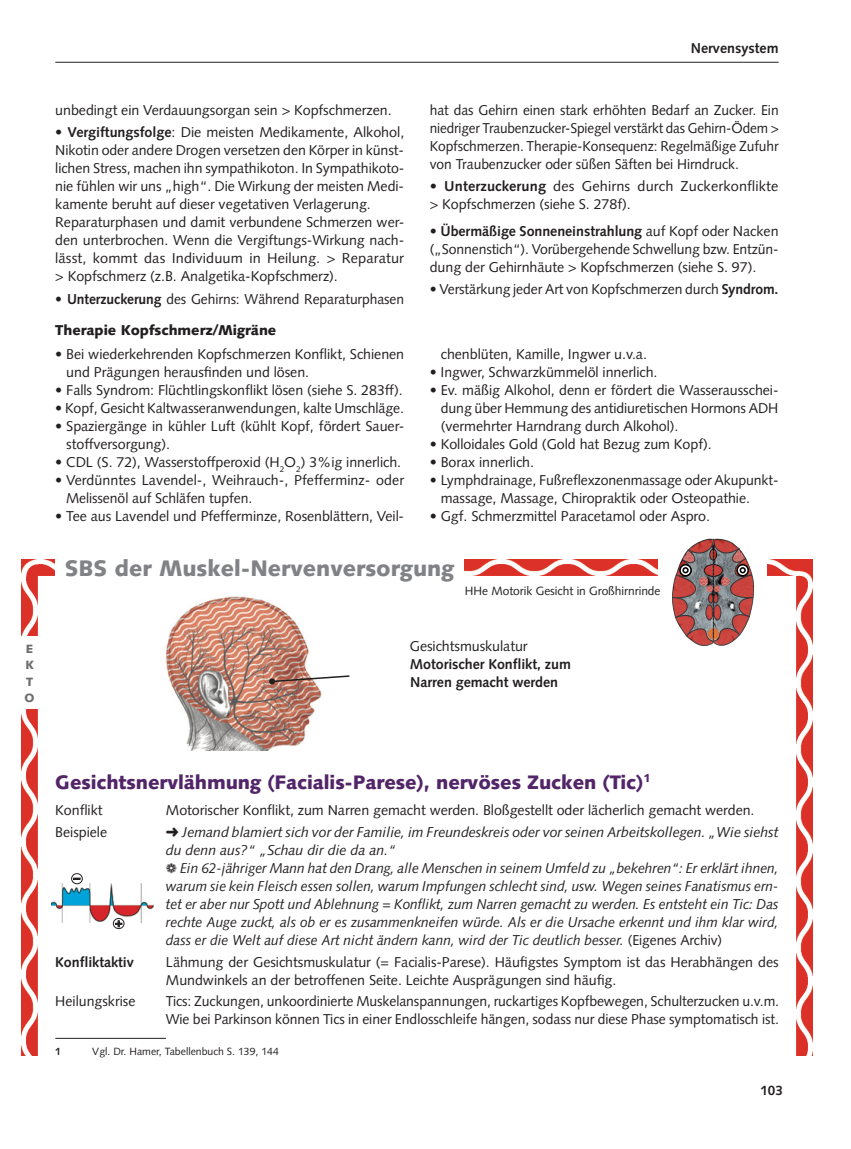
<style>
.page{position:relative;width:851px;height:1149px;background:#fff}
.page>*{position:absolute;margin:0;border:0;box-sizing:border-box;transform-origin:0 0}
.t1{font:900 22.5px "Syntax";color:#808285}
.t2{font:900 19.5px "Syntax";letter-spacing:-.005em;color:#522569}
.t3{font:14.25px/18px "Syntax";letter-spacing:-.005em;color:#231f20}
.t4{font:italic 14.25px/18px "Syntax";letter-spacing:-.005em;color:#231f20}
.t5{font:700 14.25px/18px "Syntax";letter-spacing:-.005em;color:#231f20}
.t6{font:900 14.25px "Syntax";letter-spacing:-.005em;color:#231f20}
.t7{font:700 13.5px "Syntax";color:#231f20}
.t8{font:12px "Syntax";letter-spacing:-.005em;color:#231f20}
.t9{font:900 12px/16.5px "Syntax";color:#6c6d70}
.t10{font:10.5px "Syntax";color:#231f20}
.t11{font:700 10.5px "Syntax";color:#231f20}
.s1{font-weight:700}
.s2{font-style:normal}
</style>
<div class="page">
<hr style="left:55px;top:62px;width:723px;height:1px;background:#231f20">
<img style="left:21px;top:559px;width:791px;height:495px">
<div style="left:38px;top:575px;width:757px;height:479px;background:#fff"></div>
<hr style="left:55px;top:1037px;width:111px;height:1px;background:#231f20">
<img style="left:165px;top:596px;width:157px;height:154px">
<div style="left:55px;top:551px;width:408px;height:34px;background:#fff"></div>
<svg style="left:269px;top:674px;width:81px;height:10px"></svg>
<div style="left:658px;top:537px;width:108px;height:117px;background:#fff"></div>
<svg style="left:672px;top:538px;width:83px;height:108px"></svg>
<div style="left:19px;top:636px;width:21px;height:72px;background:#fff"></div>
<img style="left:51px;top:883px;width:102px;height:38px">
<div style="left:113px;top:918px;width:11px;height:10px;border:1px solid #231f20;border-radius:50%"></div>
<svg style="left:115px;top:920px;width:7px;height:6px"></svg>
<svg style="left:72px;top:873px;width:10px;height:10px"></svg>
<div style="left:71px;top:873px;width:11px;height:10px;border:1px solid #231f20;border-radius:50%"></div>
<svg style="left:74px;top:877px;width:6px;height:2px"></svg>
<p class="t9" style="left:24px;top:640px;width:11px">E<br>K<br>T<br>O</p>
<p class="t3" style="left:55px;top:101px;width:338px">unbedingt ein Verdauungsorgan sein &gt; Kopfschmerzen.</p>
<p class="t3" style="left:55px;top:123px;width:350px">• <span class="s1">Vergiftungsfolge</span>: Die meisten Medikamente, Alkohol, Nikotin oder andere Drogen versetzen den Körper in künst&shy;lichen Stress, machen ihn sympathikoton. In Sympathikoto&shy;nie fühlen wir uns „high“. Die Wirkung der meisten Medi&shy;kamente beruht auf dieser vegetativen Verlagerung.<br>Reparaturphasen und damit verbundene Schmerzen wer&shy;den unterbrochen. Wenn die Vergiftungs-Wirkung nach&shy;lässt, kommt das Individuum in Heilung. &gt; Reparatur &gt; Kopfschmerz (z.B. Analgetika-Kopfschmerz).</p>
<p class="t3" style="left:55px;top:289px;width:350px">• <span class="s1">Unterzuckerung</span> des Gehirns: Während Reparaturphasen</p>
<p class="t6" style="left:55px;top:322px;width:222px">Therapie Kopfschmerz/Migräne</p>
<p class="t3" style="left:66px;top:345px;width:339px;text-indent:-11px">• Bei wiederkehrenden Kopfschmerzen Konflikt, Schienen und Prägungen herausfinden und lösen.</p>
<p class="t3" style="left:55px;top:381px;width:349px">• Falls Syndrom: Flüchtlingskonflikt lösen (siehe S. 283ff).</p>
<p class="t3" style="left:55px;top:399px;width:350px">• Kopf, Gesicht Kaltwasseranwendungen, kalte Umschläge.</p>
<p class="t3" style="left:66px;top:417px;width:339px;text-indent:-11px">• Spaziergänge in kühler Luft (kühlt Kopf, fördert Sauer&shy;stoffversorgung).</p>
<p class="t3" style="left:55px;top:453px;width:347px">• CDL (S. 72), Wasserstoffperoxid (H<sub>2</sub>O<sub>2</sub>) 3%ig innerlich.</p>
<p class="t3" style="left:66px;top:471px;width:339px;text-indent:-11px">• Verdünntes Lavendel-, Weihrauch-, Pfefferminz- oder<br>Melissenöl auf Schläfen tupfen.</p>
<p class="t3" style="left:55px;top:507px;width:350px">• Tee aus Lavendel und Pfefferminze, Rosenblättern, Veil-</p>
<p class="t5" style="left:690px;top:40px;width:89px">Nervensystem</p>
<p class="t3" style="left:429px;top:101px;width:350px;text-align:justify">hat das Gehirn einen stark erhöhten Bedarf an Zucker. Ein niedriger Traubenzucker-Spiegel verstärkt das Gehirn-Ödem &gt; Kopfschmerzen. Therapie-Konsequenz: Regelmäßige Zufuhr von Traubenzucker oder süßen Säften bei Hirndruck.</p>
<p class="t3" style="left:429px;top:177px;width:350px">• <span class="s1">Unterzuckerung</span> des Gehirns durch Zuckerkonflikte &gt; Kopfschmerzen (siehe S. 278f).</p>
<p class="t3" style="left:429px;top:222px;width:350px;text-align:justify">• <span class="s1">Übermäßige Sonneneinstrahlung</span> auf Kopf oder Nacken („Sonnenstich“). Vorübergehende Schwellung bzw. Entzün&shy;dung der Gehirnhäute &gt; Kopfschmerzen (siehe S. 97).</p>
<p class="t3" style="left:429px;top:280px;width:350px">• Verstärkung jeder Art von Kopfschmerzen durch <span class="s1">Syndrom.</span></p>
<p class="t3" style="left:440px;top:345px;width:208px">chenblüten, Kamille, Ingwer u.v.a.</p>
<p class="t3" style="left:429px;top:363px;width:229px">• Ingwer, Schwarzkümmelöl innerlich.</p>
<p class="t3" style="left:440px;top:381px;width:339px;text-align:justify;text-indent:-11px">• Ev. mäßig Alkohol, denn er fördert die Wasserausschei&shy;dung über Hemmung des antidiuretischen Hormons ADH (vermehrter Harndrang durch Alkohol).</p>
<p class="t3" style="left:429px;top:435px;width:283px">• Kolloidales Gold (Gold hat Bezug zum Kopf).</p>
<p class="t3" style="left:429px;top:453px;width:106px">• Borax innerlich.</p>
<p class="t3" style="left:440px;top:471px;width:339px;text-indent:-11px">• Lymphdrainage, Fußreflexzonenmassage oder Akupunkt&shy;massage, Massage, Chiropraktik oder Osteopathie.</p>
<p class="t3" style="left:429px;top:507px;width:282px">• Ggf. Schmerzmittel Paracetamol oder Aspro.</p>
<h1 class="t1" style="left:65px;top:554px;width:391px">SBS der Muskel-Nervenversorgung</h1>
<p class="t8" style="left:465px;top:583px;width:197px">HHe Motorik Gesicht in Großhirnrinde</p>
<p class="t3" style="left:410px;top:636px;width:119px">Gesichtsmuskulatur</p>
<p class="t5" style="left:410px;top:654px;width:162px">Motorischer Konflikt, zum<br>Narren gemacht werden</p>
<h2 class="t2" style="left:55px;top:770px;width:596px">Gesichtsnervlähmung (Facialis-Parese), nervöses Zucken (Tic)<sup>1</sup></h2>
<p class="t3" style="left:55px;top:801px;width:49px">Konflikt</p>
<p class="t3" style="left:166px;top:801px;width:590px">Motorischer Konflikt, zum Narren gemacht werden. Bloßgestellt oder lächerlich gemacht werden.</p>
<p class="t3" style="left:55px;top:822px;width:53px">Beispiele</p>
<p class="t4" style="left:166px;top:822px;width:614px;text-indent:16px">Jemand blamiert sich vor der Familie, im Freundeskreis oder vor seinen Arbeitskollegen. „Wie siehst du denn aus?“ „Schau dir die da an.“</p>
<p class="t4" style="left:166px;top:858px;width:614px;text-align:justify;text-indent:14px">Ein 62-jähriger Mann hat den Drang, alle Menschen in seinem Umfeld zu „bekehren“: Er erklärt ihnen, warum sie kein Fleisch essen sollen, warum Impfungen schlecht sind, usw. Wegen seines Fanatismus ern&shy;tet er aber nur Spott und Ablehnung = Konflikt, zum Narren gemacht zu werden. Es entsteht ein Tic: Das rechte Auge zuckt, als ob er es zusammenkneifen würde. Als er die Ursache erkennt und ihm klar wird, dass er die Welt auf diese Art nicht ändern kann, wird der Tic deutlich besser. <span class="s2">(Eigenes Archiv)</span></p>
<p class="t5" style="left:55px;top:952px;width:80px">Konfliktaktiv</p>
<p class="t3" style="left:166px;top:952px;width:614px">Lähmung der Gesichtsmuskulatur (= Facialis-Parese). Häufigstes Symptom ist das Herabhängen des<br>Mundwinkels an der betroffenen Seite. Leichte Ausprägungen sind häufig.</p>
<p class="t3" style="left:55px;top:992px;width:82px">Heilungskrise</p>
<p class="t3" style="left:166px;top:992px;width:614px">Tics: Zuckungen, unkoordinierte Muskelanspannungen, ruckartiges Kopfbewegen, Schulterzucken u.v.m.<br>Wie bei Parkinson können Tics in einer Endlosschleife hängen, sodass nur diese Phase symptomatisch ist.</p>
<p class="t11" style="left:55px;top:1045px;width:7px">1</p>
<p class="t10" style="left:92px;top:1045px;width:188px">Vgl. Dr. Hamer, Tabellenbuch S. 139, 144</p>
<p class="t7" style="left:760px;top:1082px;width:24px">103</p>
</div>
